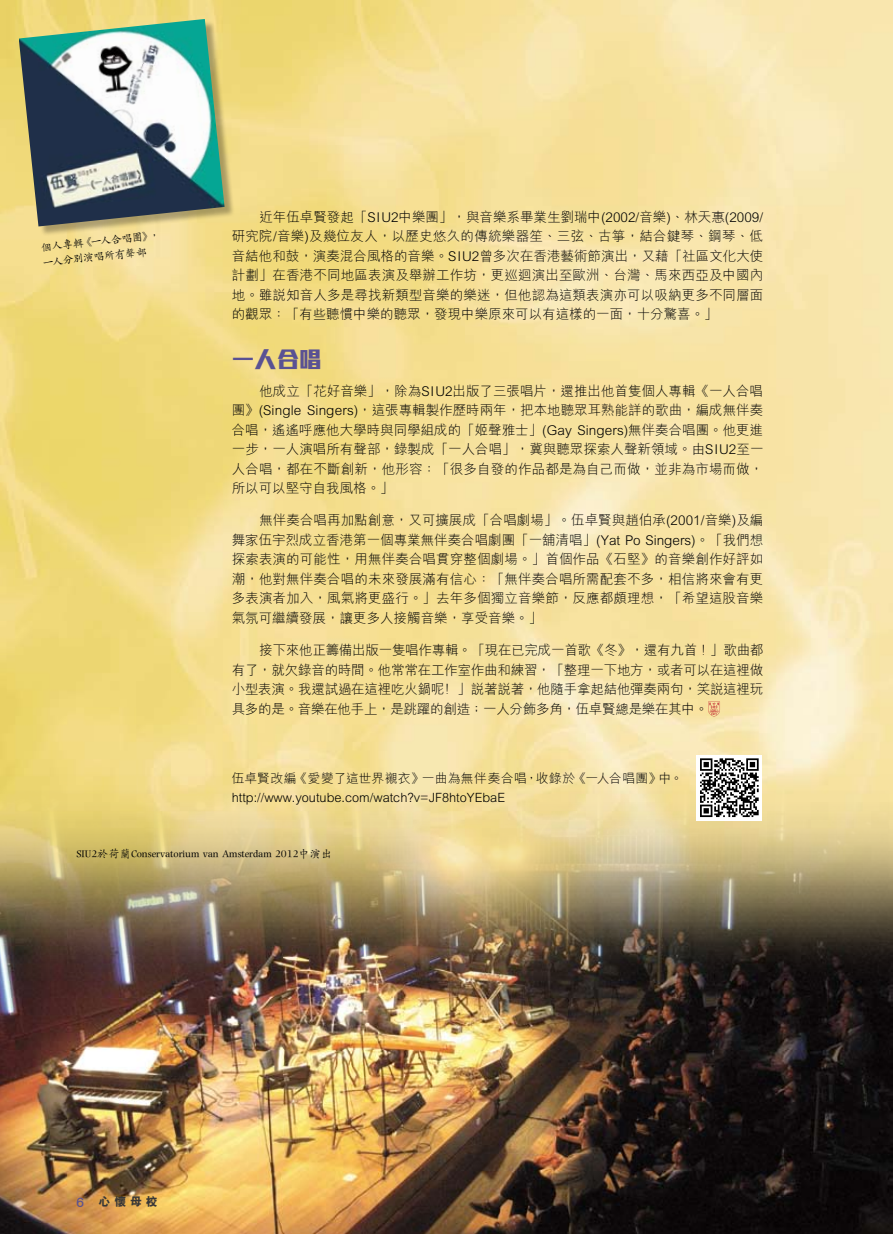
<style>
.page{position:relative;width:893px;height:1234px;background:#fff}
.page>*{position:absolute;margin:0;border:0;box-sizing:border-box;transform-origin:0 0}
.t1{font:800 22.5px "M Stiff Hei HK";color:#595193}
.t2{font:300 13.5px/19.5px "M Hei HK";color:#000;text-align:justify}
.t3{font:300 12.75px/19.5px "M Hei HK";color:#000}
.t4{font:800 12px "M Hei HK";color:#373737}
.t5{font:500 11.25px/15px "M Kai HK";color:#000}
.s1{font-family:"Swiss 721 BT";font-weight:400;font-size:13.5px;color:#595193}
</style>
<div class="page">
<img style="left:0;top:0;width:893px;height:600px">
<img style="left:0;top:600px;width:893px;height:633px">
<div style="left:20px;top:20px;width:221px;height:223px;background:#000;opacity:.3"></div>
<img style="left:19px;top:19px;width:206px;height:207px">
<svg style="left:708px;top:701px;width:12px;height:15px"></svg>
<div style="left:696px;top:754px;width:66px;height:66px;background:#fff"></div>
<svg style="left:700px;top:758px;width:59px;height:58px"></svg>
<p class="t5" style="left:40px;top:239px;width:121px;rotate:-6deg">個人專輯《一人合唱團》，一人分別演唱所有聲部</p>
<p class="t2" style="left:232px;top:206px;width:533px;text-indent:28px">近年伍卓賢發起「SIU2中樂團」，與音樂系畢業生劉瑞中(2002/音樂)、林天惠(2009/研究院/音樂)及幾位友人，以歷史悠久的傳統樂器笙、三弦、古箏，結合鍵琴、鋼琴、低音結他和鼓，演奏混合風格的音樂。SIU2曾多次在香港藝術節演出，又藉「社區文化大使計劃」在香港不同地區表演及舉辦工作坊，更巡迴演出至歐洲、台灣、馬來西亞及中國內地。雖說知音人多是尋找新類型音樂的樂迷，但他認為這類表演亦可以吸納更多不同層面的觀眾：「有些聽慣中樂的聽眾，發現中樂原來可以有這樣的一面，十分驚喜。」</p>
<h1 class="t1" style="left:232px;top:342px;width:91px">一人合唱</h1>
<p class="t2" style="left:232px;top:380px;width:533px;text-indent:28px">他成立「花好音樂」，除為SIU2出版了三張唱片，還推出他首隻個人專輯《一人合唱團》(Single Singers)，這張專輯製作歷時兩年，把本地聽眾耳熟能詳的歌曲，編成無伴奏合唱，遙遙呼應他大學時與同學組成的「姬聲雅士」(Gay Singers)無伴奏合唱團。他更進一步，一人演唱所有聲部，錄製成「一人合唱」，冀與聽眾探索人聲新領域。由SIU2至一人合唱，都在不斷創新，他形容：「很多自發的作品都是為自己而做，並非為市場而做，所以可以堅守自我風格。」</p>
<p class="t2" style="left:232px;top:510px;width:533px;text-indent:28px">無伴奏合唱再加點創意，又可擴展成「合唱劇場」。伍卓賢與趙伯承(2001/音樂)及編舞家伍宇烈成立香港第一個專業無伴奏合唱劇團「一舖清唱」(Yat Po Singers)。「我們想探索表演的可能性，用無伴奏合唱貫穿整個劇場。」首個作品《石堅》的音樂創作好評如潮，他對無伴奏合唱的未來發展滿有信心：「無伴奏合唱所需配套不多，相信將來會有更多表演者加入，風氣將更盛行。」去年多個獨立音樂節，反應都頗理想，「希望這股音樂氣氛可繼續發展，讓更多人接觸音樂，享受音樂。」</p>
<p class="t2" style="left:232px;top:639px;width:533px;text-indent:28px">接下來他正籌備出版一隻唱作專輯。「現在已完成一首歌《冬》，還有九首！」歌曲都有了，就欠錄音的時間。他常常在工作室作曲和練習，「整理一下地方，或者可以在這裡做小型表演。我還試過在這裡吃火鍋呢﹗」說著說著，他隨手拿起結他彈奏兩句，笑說這裡玩具多的是。音樂在他手上，是跳躍的創造；一人分飾多角，伍卓賢總是樂在其中。</p>
<p class="t3" style="left:232px;top:767px;width:452px">伍卓賢改編《愛變了這世界襯衣》一曲為無伴奏合唱，收錄於《一人合唱團》中。http://www.youtube.com/watch?v=JF8htoYEbaE</p>
<p class="t5" style="left:77px;top:845px;width:257px">SIU2於荷蘭Conservatorium van Amsterdam 2012中演出</p>
<p class="t4" style="left:76px;top:1193px;width:83px"><span class="s1">6</span> 心 懷 母 校</p>
</div>
